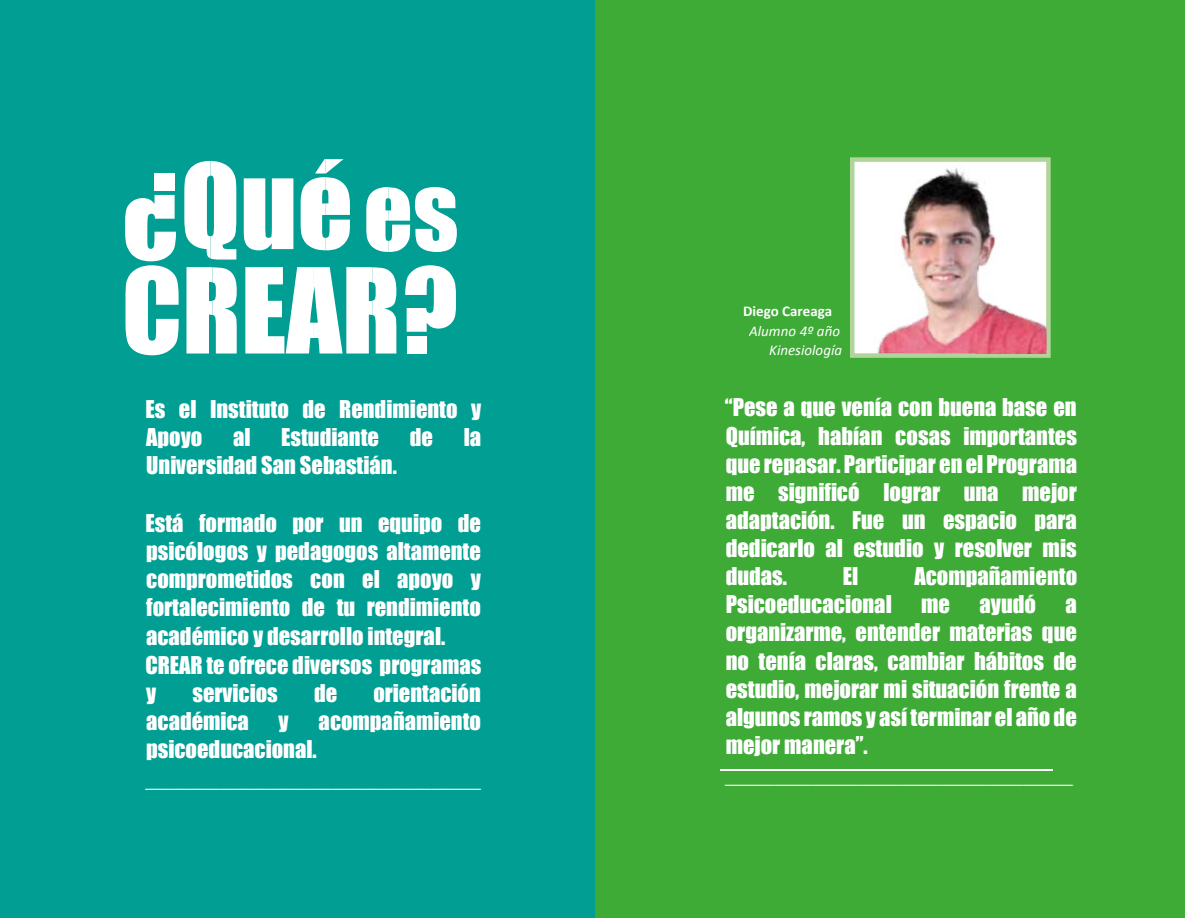
<style>
.page{position:relative;width:1185px;height:918px;background:#fff}
.page>*{position:absolute;margin:0;border:0;box-sizing:border-box;transform-origin:0 0}
.t1{font:22.5px/28.3px "Impact";color:#fff}
.t2{font:italic 15px/19.5px "Calibri";color:#fff;text-align:right}
.t3{font:700 15px "Calibri";color:#fff}
</style>
<div class="page">
<div style="left:594px;top:0;width:591px;height:918px;background:#3eab37"></div>
<div style="left:0;top:0;width:594px;height:918px;background:#009e93"></div>
<svg style="left:244px;top:178px;width:49px;height:72px;background:#dcf1f0"></svg>
<svg style="left:301px;top:159px;width:49px;height:91px"></svg>
<svg style="left:366px;top:187px;width:91px;height:65px"></svg>
<svg style="left:125px;top:161px;width:112px;height:194px"></svg>
<svg style="left:245px;top:267px;width:151px;height:87px"></svg>
<div style="left:407px;top:336px;width:20px;height:18px;background:#fff"></div>
<svg style="left:405px;top:265px;width:51px;height:67px"></svg>
<div style="left:743px;top:302px;width:107px;height:23px;background:#3eab37"></div>
<div style="left:749px;top:321px;width:101px;height:24px;background:#3eab37"></div>
<div style="left:769px;top:341px;width:103px;height:23px;background:#3eab37"></div>
<div style="left:850px;top:157px;width:201px;height:201px;background:#fff;border:4px solid #b1d49b"></div>
<img style="left:873px;top:168px;width:173px;height:186px">
<img style="left:1045px;top:428px;width:9px;height:30px">
<img style="left:1045px;top:482px;width:9px;height:30px">
<img style="left:1046px;top:536px;width:8px;height:30px">
<img style="left:1046px;top:617px;width:8px;height:30px">
<hr style="left:720px;top:770px;width:333px;height:1px;background:#fff">
<p class="t1" style="left:146px;top:394px;width:337px">Es el Instituto de Rendimiento y<br>Apoyo</p>
<p class="t1" style="left:233px;top:422px;width:19px">al</p>
<p class="t1" style="left:281px;top:422px;width:99px">Estudiante</p>
<p class="t1" style="left:410px;top:422px;width:25px">de</p>
<p class="t1" style="left:464px;top:422px;width:19px">la</p>
<p class="t1" style="left:146px;top:450px;width:252px">Universidad San Sebastián.</p>
<p class="t1" style="left:145px;top:508px;width:337px">Está formado por un equipo de psicólogos y pedagogos altamente comprometidos con el apoyo y fortalecimiento de tu rendimiento académico y desarrollo integral.<br>CREAR te ofrece diversos programas y</p>
<p class="t1" style="left:192px;top:678px;width:87px">servicios</p>
<p class="t1" style="left:314px;top:678px;width:25px">de</p>
<p class="t1" style="left:373px;top:678px;width:109px">orientación</p>
<p class="t1" style="left:146px;top:706px;width:104px">académica</p>
<p class="t1" style="left:279px;top:706px;width:12px">y</p>
<p class="t1" style="left:319px;top:706px;width:164px">acompañamiento</p>
<p class="t1" style="left:146px;top:734px;width:337px;line-height:29.4px">psicoeducacional. ___________________________</p>
<p class="t3" style="left:743px;top:302px;width:91px">Diego Careaga</p>
<p class="t2" style="left:749px;top:320px;width:95px">Alumno 4º año<br>Kinesiología</p>
<p class="t1" style="left:725px;top:393px;width:354px;text-align:justify">“Pese a que venía con buena base en Química, habían cosas importantes que repasar. Participar en el Programa me significó lograr una mejor adaptación. Fue un espacio para dedicarlo al estudio y resolver mis dudas.</p>
<p class="t1" style="left:843px;top:562px;width:17px">El</p>
<p class="t1" style="left:914px;top:562px;width:164px">Acompañamiento</p>
<p class="t1" style="left:726px;top:590px;width:168px">Psicoeducacional</p>
<p class="t1" style="left:921px;top:590px;width:30px">me</p>
<p class="t1" style="left:980px;top:590px;width:58px">ayudó</p>
<p class="t1" style="left:725px;top:590px;width:354px;text-indent:341px">a organizarme, entender materias que no tenía claras, cambiar hábitos de estudio, mejorar mi situación frente a algunos ramos y asíterminar el año de mejor manera”. ____________________________</p>
</div>
